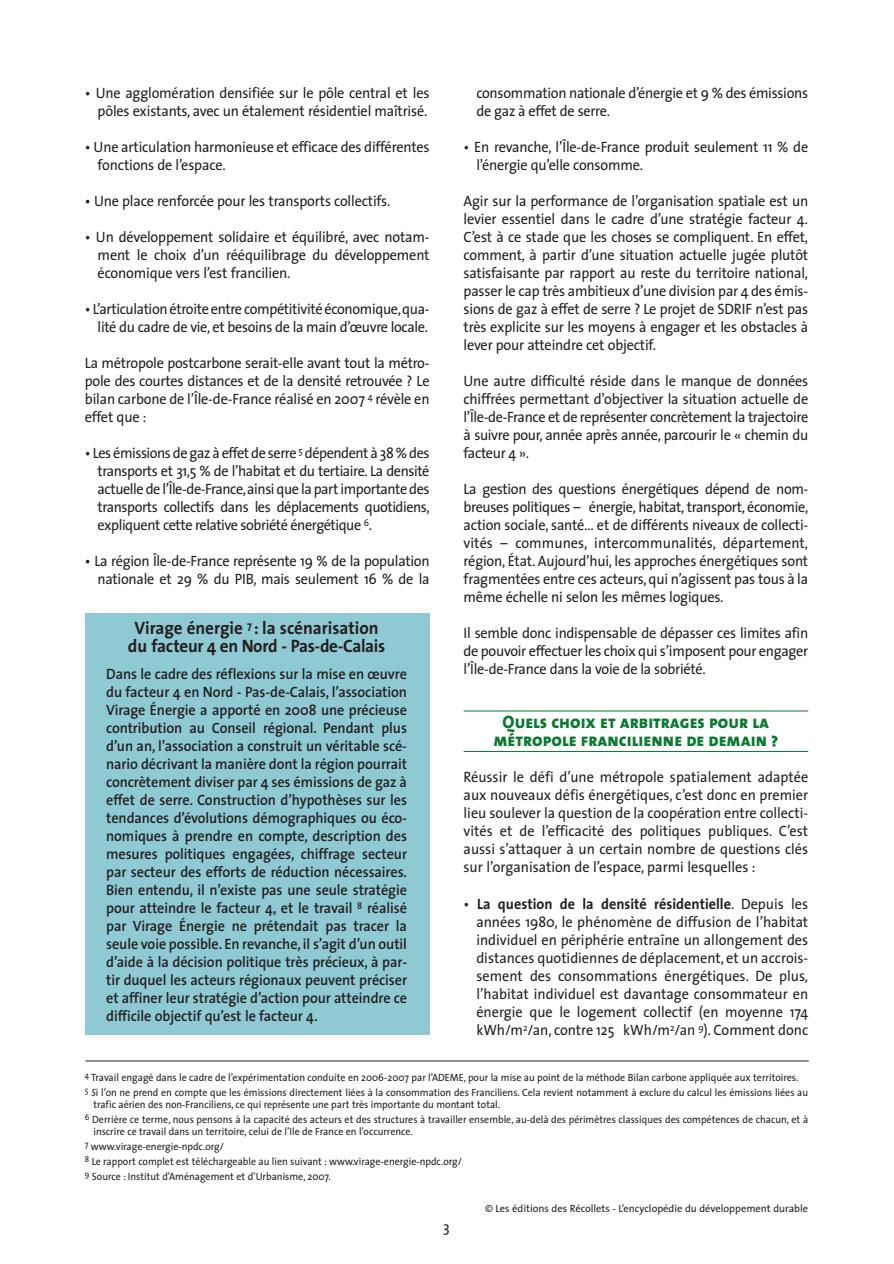
<style>
.page{position:relative;width:894px;height:1264px;background:#fff}
.page>*{position:absolute;margin:0;border:0;box-sizing:border-box;transform-origin:0 0}
.t1{font:700 18px/18px "The Sans";color:#231f20;text-align:center;scale:.95 1}
.t2{font:18px/18px "The Sans Extra Bold Caps";color:#0b7931;text-align:center;scale:.95 1}
.t3{font:15px/18px "The Sans";letter-spacing:-.01em;color:#231f20;text-align:justify;scale:.95 1}
.t4{font:600 15px/18px "The Sans";letter-spacing:-.005em;color:#231f20;text-align:justify;scale:.95 1}
.t5{font:10.5px/15px "The Sans";color:#231f20;scale:.95 1}
.t6{font:10.5px "The Sans";color:#231f20}
.s1{font-weight:700}
.s2{font-style:italic}
</style>
<div class="page">
<hr style="left:463px;top:710px;width:345px;height:1px;background:#0b7931">
<hr style="left:463px;top:751px;width:345px;height:1px;background:#0b7931">
<div style="left:85px;top:613px;width:344px;height:421px;background:#8fc9d3"></div>
<hr style="left:85px;top:1060px;width:723px;height:1px;background:#231f20">
<p class="t3" style="left:85px;top:85px;width:364px;text-align:right">• Une agglomération densifiée sur le pôle central et les pôles existants, avec un étalement résidentiel maîtrisé.</p>
<p class="t3" style="left:98px;top:139px;width:351px;text-indent:-13px">• Une articulation harmonieuse et efficace des différentes fonctions de l’espace.</p>
<p class="t3" style="left:85px;top:193px;width:323px">• Une place renforcée pour les transports collectifs.</p>
<p class="t3" style="left:98px;top:229px;width:351px;text-indent:-13px">• Un développement solidaire et équilibré, avec notam&shy;ment le choix d’un rééquilibrage du développement économique vers l’est francilien.</p>
<p class="t3" style="left:85px;top:301px;width:364px;text-align:right">• L’articulation étroite entre compétitivité économique,qua&shy;lité du cadre de vie, et besoins de la main d’œuvre locale.</p>
<p class="t3" style="left:85px;top:355px;width:364px">La métropole postcarbone serait-elle avant tout la métro&shy;pole des courtes distances et de la densité retrouvée ? Le bilan carbone de l’Île-de-France réalisé en 2007 <sup>4</sup> révèle en effet que :</p>
<p class="t3" style="left:98px;top:445px;width:351px;text-indent:-13px">• Les émissions de gaz à effet de serre <sup>5</sup> dépendent à 38 % des transports et 31,5 % de l’habitat et du tertiaire. La densité actuelle de l’Île-de-France,ainsi que la part importante des transports collectifs dans les déplacements quotidiens, expliquent cette relative sobriété énergétique <sup>6</sup>.</p>
<p class="t3" style="left:85px;top:553px;width:364px;text-align:right">• La région Île-de-France représente 19 % de la population nationale et 29 % du PIB, mais seulement 16 % de la</p>
<p class="t1" style="left:128px;top:620px;width:272px">Virage énergie <sup>7</sup> : la scénarisation du facteur 4 en Nord - Pas-de-Calais</p>
<p class="t4" style="left:106px;top:666px;width:318px">Dans le cadre des réflexions sur la mise en œuvre du facteur 4 en Nord - Pas-de-Calais, l’association Virage Énergie a apporté en 2008 une précieuse contribution au Conseil régional. Pendant plus d’un an, l’association a construit un véritable scé&shy;nario décrivant la manière dont la région pourrait concrètement diviser par 4 ses émissions de gaz à effet de serre. Construction d’hypothèses sur les tendances d’évolutions démographiques ou éco&shy;nomiques à prendre en compte, description des mesures politiques engagées, chiffrage secteur par secteur des efforts de réduction nécessaires.<br>Bien entendu, il n’existe pas une seule stratégie pour atteindre le facteur 4, et le travail <sup>8</sup> réalisé par Virage Énergie ne prétendait pas tracer la seule voie possible. En revanche, il s’agit d’un outil d’aide à la décision politique très précieux, à par&shy;tir duquel les acteurs régionaux peuvent préciser et affiner leur stratégie d’action pour atteindre ce difficile objectif qu’est le facteur 4.</p>
<p class="t3" style="left:476px;top:85px;width:351px">consommation nationale d’énergie et 9 % des émissions de gaz à effet de serre.</p>
<p class="t3" style="left:476px;top:139px;width:351px;text-indent:-13px">• En revanche, l’Île-de-France produit seulement 11 % de l’énergie qu’elle consomme.</p>
<p class="t3" style="left:463px;top:193px;width:364px">Agir sur la performance de l’organisation spatiale est un levier essentiel dans le cadre d’une stratégie facteur 4.<br>C’est à ce stade que les choses se compliquent. En effet, comment, à partir d’une situation actuelle jugée plutôt satisfaisante par rapport au reste du territoire national, passer le cap très ambitieux d’une division par 4 des émis&shy;sions de gaz à effet de serre ? Le projet de SDRIF n’est pas très explicite sur les moyens à engager et les obstacles à lever pour atteindre cet objectif.</p>
<p class="t3" style="left:463px;top:373px;width:364px">Une autre difficulté réside dans le manque de données chiffrées permettant d’objectiver la situation actuelle de l’Île-de-France et de représenter concrètement la trajectoire à suivre pour, année après année, parcourir le « chemin du facteur 4 ».</p>
<p class="t3" style="left:463px;top:481px;width:364px">La gestion des questions énergétiques dépend de nom&shy;breuses politiques – énergie, habitat, transport, économie, action sociale, santé… et de différents niveaux de collecti&shy;vités – communes, intercommunalités, département, région, État. Aujourd’hui, les approches énergétiques sont fragmentées entre ces acteurs, qui n’agissent pas tous à la même échelle ni selon les mêmes logiques.</p>
<p class="t3" style="left:463px;top:625px;width:364px">Il semble donc indispensable de dépasser ces limites afin de pouvoir effectuer les choix qui s’imposent pour engager l’Île-de-France dans la voie de la sobriété.</p>
<p class="t2" style="left:493px;top:713px;width:301px">Quels choix et arbitrages pour la métropole francilienne de demain ?</p>
<p class="t3" style="left:463px;top:769px;width:364px">Réussir le défi d’une métropole spatialement adaptée aux nouveaux défis énergétiques, c’est donc en premier lieu soulever la question de la coopération entre collecti&shy;vités et de l’efficacité des politiques publiques. C’est aussi s’attaquer à un certain nombre de questions clés sur l’organisation de l’espace, parmi lesquelles :</p>
<p class="t3" style="left:476px;top:895px;width:351px;text-indent:-13px">• <span class="s1">La question de la densité résidentielle</span>. Depuis les années 1980, le phénomène de diffusion de l’habitat individuel en périphérie entraîne un allongement des distances quotidiennes de déplacement, et un accrois&shy;sement des consommations énergétiques. De plus, l’habitat individuel est davantage consommateur en énergie que le logement collectif (en moyenne 174 kWh/m<sup>2</sup>/an, contre 125 kWh/m<sup>2</sup>/an <sup>9</sup>). Comment donc</p>
<p class="t5" style="left:85px;top:1070px;width:762px"><sup>4</sup> Travail engagé dans le cadre de l’expérimentation conduite en 2006-2007 par l’ADEME, pour la mise au point de la méthode Bilan carbone appliquée aux territoires.<br><sup>5</sup> <span class="s2">S</span>i l’on ne prend en compte que les émissions directement liées à la consommation des Franciliens. Cela revient notamment à exclure du calcul les émissions liées au</p>
<p class="t5" style="left:85px;top:1097px;width:762px;text-indent:9px">trafic aérien des non-Franciliens, ce qui représente une part très importante du montant total.<br><sup>6</sup> Derrière ce terme, nous pensons à la capacité des acteurs et des structures à travailler ensemble, au-delà des périmètres classiques des compétences de chacun, et à</p>
<p class="t5" style="left:85px;top:1124px;width:398px;text-indent:9px">inscrire ce travail dans un territoire, celui de l’Ile de France en l’occurrence.<br><sup>7</sup> www.virage-energie-npdc.org/<br><sup>8</sup> Le rapport complet est téléchargeable au lien suivant : www.virage-energie-npdc.org/ <sup>9</sup> Source : Institut d’Aménagement et d’Urbanisme, 2007.</p>
<p class="t3" style="left:443px;top:1219px;width:8px">3</p>
<p class="t6" style="left:485px;top:1204px;width:324px">© Les éditions des Récollets - L’encyclopédie du développement durable</p>
</div>
